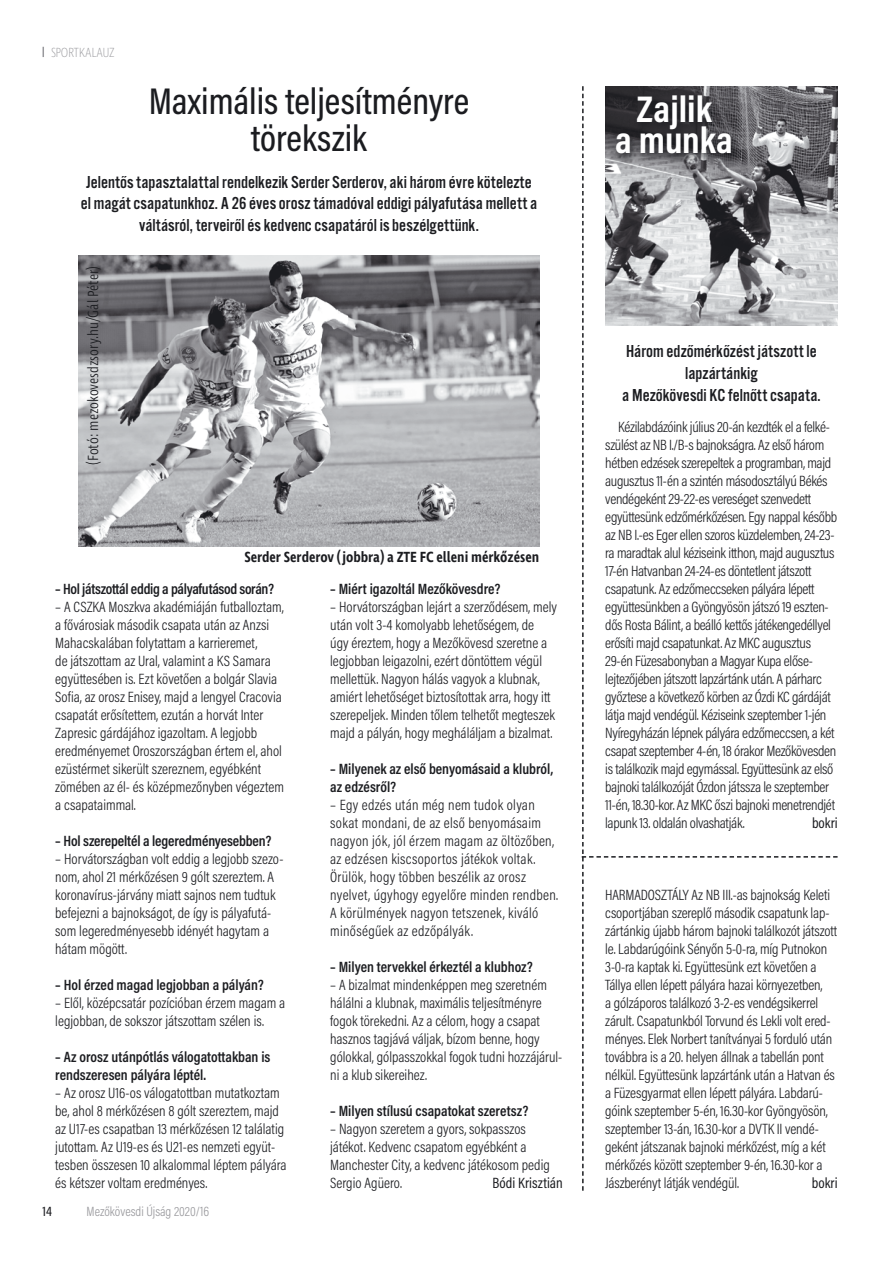
<style>
.page{position:relative;width:893px;height:1263px;background:#fff}
.page>*{position:absolute;margin:0;border:0;box-sizing:border-box;transform-origin:0 0}
.t1{font:500 37.5px/37.5px "Acumin Pro Cond";color:#1b1c20;text-align:center}
.t2{font:700 37.5px/31.5px "Acumin Pro Cond";color:#fff;text-align:center}
.t3{font:18px/21.6px "Alternate Got No 3 D";color:#1b1c20;text-align:center}
.t4{font:300 15px/18px "Acumin Pro Cond";letter-spacing:-.005em;color:#1b1c20}
.t5{font:600 15px/18px "Acumin Pro Cond";color:#1b1c20}
.t6{font:300 15px/18px "Acumin Pro Cond";letter-spacing:.02em;color:#1b1c20}
.t7{font:600 15px "Ingra Cd";color:#1b1c20}
.t8{font:600 15px "Acumin Pro Cond";letter-spacing:-.02em;color:#1b1c20}
.t9{font:300 15px "Ingra Cd";color:#1b1c20}
.t10{font:15px "Acumin Pro Cond";color:#1b1c20}
.t11{font:300 13.5px "Acumin Pro Cond";color:#98989c}
.t12{font:200 13.5px "Ingra Cd";letter-spacing:-.025em;color:#98989c}
.t13{font:500 13.5px "Acumin Pro Cond";color:#1b1c20}
</style>
<div class="page">
<img style="left:79px;top:255px;width:460px;height:291px">
<svg style="left:582px;top:86px;width:256px;height:1105px"></svg>
<svg style="left:611px;top:92px;width:130px;height:73px;background:#403f43"></svg>
<p class="t12" style="left:51px;top:44px;width:65px">SPORTKALAUZ</p>
<h1 class="t1" style="left:149px;top:81px;width:322px">Maximális teljesítményre törekszik</h1>
<p class="t3" style="left:81px;top:171px;width:458px">Jelentős tapasztalattal rendelkezik Serder Serderov, aki három évre kötelezte el magát csapatunkhoz. A 26 éves orosz támadóval eddigi pályafutása mellett a váltásról, terveiről és kedvenc csapatáról is beszélgettünk.</p>
<p class="t9" style="left:84px;top:465px;width:200px;rotate:-90deg">(Fotó: mezokovesdzsory.hu/Gál Péter)</p>
<p class="t7" style="left:244px;top:547px;width:296px">Serder Serderov (jobbra) a ZTE FC elleni mérkőzésen</p>
<p class="t8" style="left:55px;top:579px;width:220px">– Hol játszottál eddig a pályafutásod során?</p>
<p class="t4" style="left:55px;top:598px;width:230px">– A CSZKA Moszkva akadémiáján futballoztam, a fővárosiak második csapata után az Anzsi Mahacskalában folytattam a karrieremet,<br>de játszottam az Ural, valamint a KS Samara együttesében is. Ezt követően a bolgár Slavia Sofia, az orosz Enisey, majd a lengyel Cracovia csapatát erősítettem, ezután a horvát Inter Zapresic gárdájához igazoltam. A legjobb eredményemet Oroszországban értem el, ahol ezüstérmet sikerült szereznem, egyébként zömében az él- és középmezőnyben végeztem a csapataimmal.</p>
<p class="t5" style="left:55px;top:831px;width:218px">– Hol szerepeltél a legeredményesebben?</p>
<p class="t4" style="left:55px;top:850px;width:230px">– Horvátországban volt eddig a legjobb szezo&shy;nom, ahol 21 mérkőzésen 9 gólt szereztem. A koronavírus-járvány miatt sajnos nem tudtuk befejezni a bajnokságot, de így is pályafutá&shy;som legeredményesebb idényét hagytam a hátam mögött.</p>
<p class="t5" style="left:55px;top:975px;width:210px">– Hol érzed magad legjobban a pályán?</p>
<p class="t4" style="left:55px;top:994px;width:232px">– Elől, középcsatár pozícióban érzem magam a legjobban, de sokszor játszottam szélen is.</p>
<p class="t5" style="left:55px;top:1047px;width:217px">– Az orosz utánpótlás válogatottakban is rendszeresen pályára léptél.</p>
<p class="t4" style="left:55px;top:1084px;width:233px">– Az orosz U16-os válogatottban mutatkoztam be, ahol 8 mérkőzésen 8 gólt szereztem, majd az U17-es csapatban 13 mérkőzésen 12 találatig jutottam. Az U19-es és U21-es nemzeti együt&shy;tesben összesen 10 alkalommal léptem pályára és kétszer voltam eredményes.</p>
<p class="t13" style="left:43px;top:1202px;width:11px">14</p>
<p class="t11" style="left:87px;top:1202px;width:124px">Mezőkövesdi Újság 2020/16</p>
<p class="t5" style="left:330px;top:579px;width:172px">– Miért igazoltál Mezőkövesdre?</p>
<p class="t4" style="left:330px;top:598px;width:228px">– Horvátországban lejárt a szerződésem, mely után volt 3-4 komolyabb lehetőségem, de<br>úgy éreztem, hogy a Mezőkövesd szeretne a legjobban leigazolni, ezért döntöttem végül mellettük. Nagyon hálás vagyok a klubnak, amiért lehetőséget biztosítottak arra, hogy itt szerepeljek. Minden tőlem telhetőt megteszek majd a pályán, hogy megháláljam a bizalmat.</p>
<p class="t5" style="left:330px;top:759px;width:224px">– Milyenek az első benyomásaid a klubról, az edzésről?</p>
<p class="t6" style="left:330px;top:796px;width:229px">– Egy edzés után még nem tudok olyan sokat mondani, de az első benyomásaim nagyon jók, jól érzem magam az öltözőben, az edzésen kiscsoportos játékok voltak.<br>Örülök, hogy többen beszélik az orosz nyelvet, úgyhogy egyelőre minden rendben.<br>A körülmények nagyon tetszenek, kiváló minőségűek az edzőpályák.</p>
<p class="t5" style="left:330px;top:957px;width:204px">– Milyen tervekkel érkeztél a klubhoz?</p>
<p class="t4" style="left:330px;top:976px;width:234px">– A bizalmat mindenképpen meg szeretném hálálni a klubnak, maximális teljesítményre fogok törekedni. Az a célom, hogy a csapat hasznos tagjává váljak, bízom benne, hogy gólokkal, gólpasszokkal fogok tudni hozzájárul&shy;ni a klub sikereihez.</p>
<p class="t5" style="left:330px;top:1101px;width:200px">– Milyen stílusú csapatokat szeretsz?</p>
<p class="t4" style="left:330px;top:1120px;width:221px">– Nagyon szeretem a gyors, sokpasszos játékot. Kedvenc csapatom egyébként a Manchester City, a kedvenc játékosom pedig Sergio Agüero.</p>
<p class="t10" style="left:492px;top:1173px;width:72px">Bódi Krisztián</p>
<h1 class="t2" style="left:615px;top:92px;width:119px">Zajlik<br>a munka</h1>
<p class="t3" style="left:622px;top:341px;width:200px">Három edzőmérkőzést játszott le lapzártánkig<br>a Mezőkövesdi KC felnőtt csapata.</p>
<p class="t4" style="left:605px;top:418px;width:233px;text-indent:13px">Kézilabdázóink július 20-án kezdték el a felké&shy;szülést az NB I./B-s bajnokságra. Az első három hétben edzések szerepeltek a programban, majd augusztus 11-én a szintén másodosztályú Békés vendégeként 29-22-es vereséget szenvedett együttesünk edzőmérkőzésen. Egy nappal később az NB I.-es Eger ellen szoros küzdelemben, 24-23- ra maradtak alul kéziseink itthon, majd augusztus 17-én Hatvanban 24-24-es döntetlent játszott csapatunk. Az edzőmeccseken pályára lépett együttesünkben a Gyöngyösön játszó 19 eszten&shy;dős Rosta Bálint, a beálló kettős játékengedéllyel erősíti majd csapatunkat. Az MKC augusztus 29-én Füzesabonyban a Magyar Kupa előse&shy;lejtezőjében játszott lapzártánk után. A párharc győztese a következő körben az Ózdi KC gárdáját látja majd vendégül. Kéziseink szeptember 1-jén Nyíregyházán lépnek pályára edzőmeccsen, a két csapat szeptember 4-én, 18 órakor Mezőkövesden is találkozik majd egymással. Együttesünk az első bajnoki találkozóját Ózdon játssza le szeptember 11-én, 18.30-kor. Az MKC őszi bajnoki menetrendjét lapunk 13. oldalán olvashatják.</p>
<p class="t10" style="left:812px;top:813px;width:27px">bokri</p>
<p class="t4" style="left:605px;top:886px;width:233px">HARMADOSZTÁLY Az NB III.-as bajnokság Keleti csoportjában szereplő második csapatunk lap&shy;zártánkig újabb három bajnoki találkozót játszott le. Labdarúgóink Sényőn 5-0-ra, míg Putnokon 3-0-ra kaptak ki. Együttesünk ezt követően a Tállya ellen lépett pályára hazai környezetben,<br>a gólzáporos találkozó 3-2-es vendégsikerrel zárult. Csapatunkból Torvund és Lekli volt ered&shy;ményes. Elek Norbert tanítványai 5 forduló után továbbra is a 20. helyen állnak a tabellán pont nélkül. Együttesünk lapzártánk után a Hatvan és a Füzesgyarmat ellen lépett pályára. Labdarú&shy;góink szeptember 5-én, 16.30-kor Gyöngyösön, szeptember 13-án, 16.30-kor a DVTK II vendé&shy;geként játszanak bajnoki mérkőzést, míg a két mérkőzés között szeptember 9-én, 16.30-kor a Jászberényt látják vendégül.</p>
<p class="t10" style="left:812px;top:1173px;width:27px">bokri</p>
</div>
